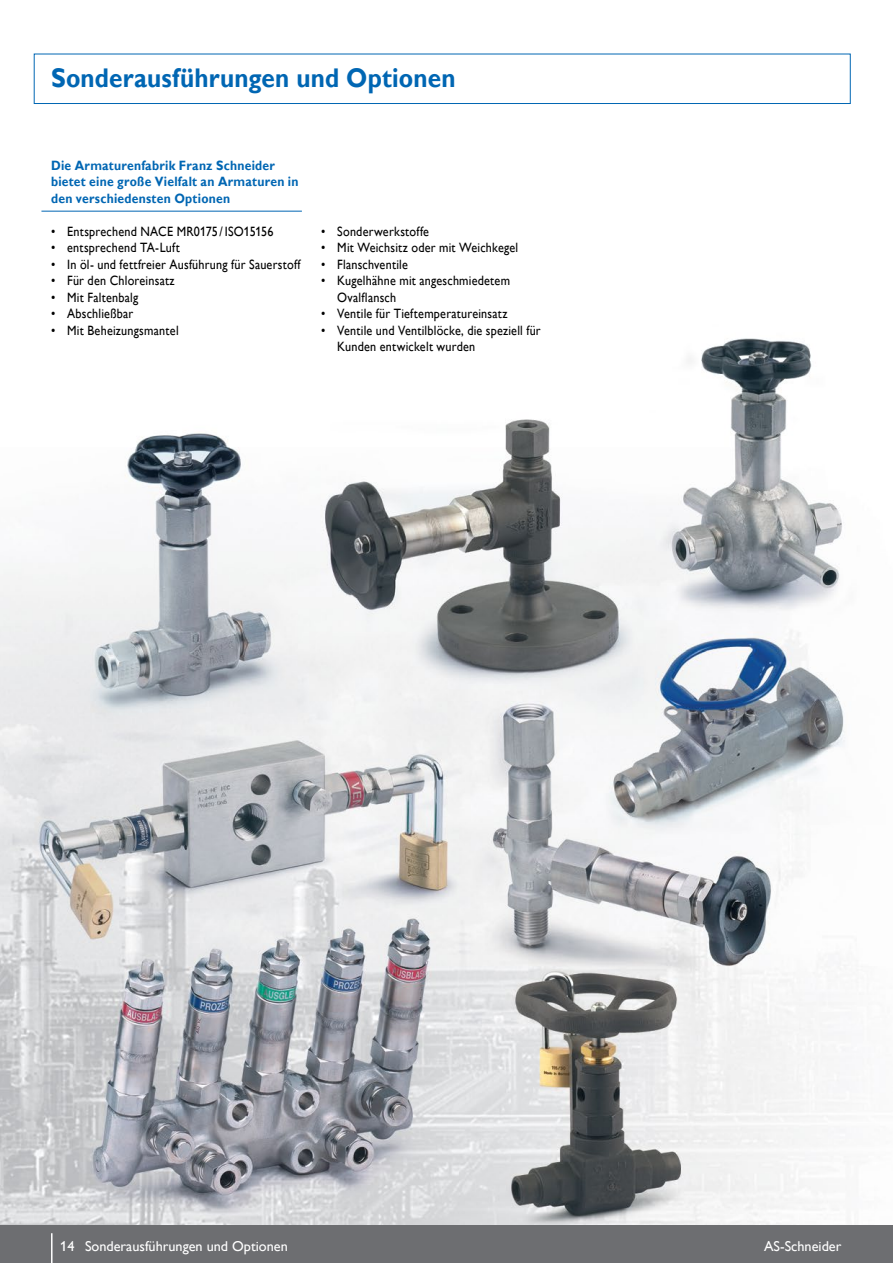
<style>
.page{position:relative;width:893px;height:1263px;background:#fff}
.page>*{position:absolute;margin:0;border:0;box-sizing:border-box;transform-origin:0 0}
.t1{font:700 27px "Gill Alt One";letter-spacing:.005em;color:#0066b3;scale:.9 1}
.t2{font:14.25px "Gill Alt One";color:#fff}
.t3{font:13.5px/16.5px "Gill Alt One";letter-spacing:.02em;color:#000;scale:.9 1}
.t4{font:700 13.5px/16.5px "Gill Alt One";letter-spacing:.02em;color:#0066b3;scale:.9 1}
</style>
<div class="page">
<img style="left:0;top:53px;width:851px;height:1172px">
<hr style="left:41px;top:211px;width:261px;height:1px;background:#0066b3">
<div style="left:34px;top:54px;width:816px;height:50px;border:1px solid #0066b3"></div>
<div style="left:0;top:1225px;width:893px;height:38px;background:#6d6e71"></div>
<hr style="left:51px;top:1233px;width:2px;height:30px;background:#fff">
<h1 class="t1" style="left:51px;top:62px;width:451px">Sonderausführungen und Optionen</h1>
<p class="t4" style="left:51px;top:157px;width:277px">Die Armaturenfabrik Franz Schneider bietet eine große Vielfalt an Armaturen in den verschiedensten Optionen</p>
<p class="t3" style="left:51px;top:223px;width:249px">• Entsprechend NACE MR0175 /ISO15156</p>
<p class="t3" style="left:51px;top:239px;width:145px">• entsprechend TA-Luft</p>
<p class="t3" style="left:51px;top:256px;width:279px">• In öl- und fettfreier Ausführung für Sauerstoff</p>
<p class="t3" style="left:51px;top:272px;width:139px">• Für den Chloreinsatz</p>
<p class="t3" style="left:51px;top:289px;width:98px">• Mit Faltenbalg</p>
<p class="t3" style="left:51px;top:305px;width:93px">• Abschließbar</p>
<p class="t3" style="left:51px;top:322px;width:143px">• Mit Beheizungsmantel</p>
<p class="t3" style="left:321px;top:223px;width:122px">• Sonderwerkstoffe</p>
<p class="t3" style="left:321px;top:239px;width:221px">• Mit Weichsitz oder mit Weichkegel</p>
<p class="t3" style="left:321px;top:256px;width:98px">• Flanschventile</p>
<p class="t3" style="left:337px;top:272px;width:194px;text-indent:-16px">• Kugelhähne mit angeschmiedetem<br>Ovalflansch</p>
<p class="t3" style="left:321px;top:305px;width:209px">• Ventile für Tieftemperatureinsatz</p>
<p class="t3" style="left:337px;top:322px;width:228px;text-indent:-16px">• Ventile und Ventilblöcke, die speziell für<br>Kunden entwickelt wurden</p>
<p class="t2" style="left:60px;top:1237px;width:229px">14 Sonderausführungen und Optionen</p>
<p class="t2" style="left:764px;top:1237px;width:79px">AS-Schneider</p>
</div>
